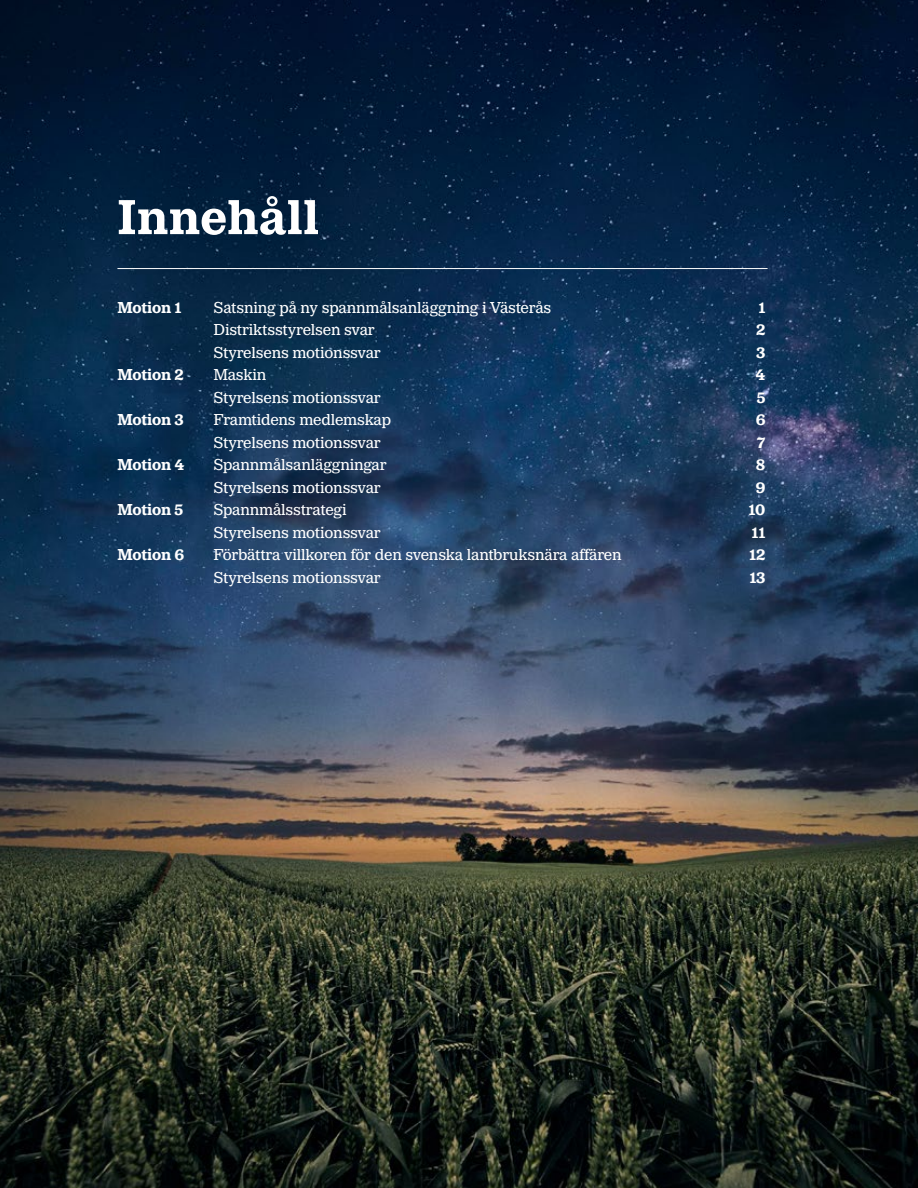
<style>
.page{position:relative;width:918px;height:1188px;background:#fff}
.page>*{position:absolute;margin:0;border:0;box-sizing:border-box;transform-origin:0 0}
.t1{font:700 51px "LM Serif";letter-spacing:.01em;color:#fff}
.t2{font:16.5px "LM Serif";letter-spacing:-.01em;color:#fff}
.t3{font:700 16.5px "LM Serif";letter-spacing:-.01em;color:#fff}
</style>
<div class="page">
<img style="left:0;top:0;width:918px;height:1188px">
<hr style="left:117px;top:268px;width:651px;height:1px;background:#fff">
<h1 class="t1" style="left:117px;top:188px;width:203px">Innehåll</h1>
<p class="t3" style="left:117px;top:298px;width:66px">Motion 1</p>
<p class="t2" style="left:213px;top:298px;width:339px">Satsning på ny spannmålsanläggning i Västerås</p>
<p class="t3" style="left:758px;top:298px;width:9px">1</p>
<p class="t2" style="left:213px;top:321px;width:163px">Distriktsstyrelsen svar</p>
<p class="t3" style="left:756px;top:321px;width:11px">2</p>
<p class="t2" style="left:213px;top:343px;width:169px">Styrelsens motionssvar</p>
<p class="t3" style="left:756px;top:343px;width:11px">3</p>
<p class="t3" style="left:117px;top:366px;width:68px">Motion 2</p>
<p class="t2" style="left:213px;top:366px;width:54px">Maskin</p>
<p class="t3" style="left:755px;top:366px;width:12px">4</p>
<p class="t2" style="left:213px;top:388px;width:169px">Styrelsens motionssvar</p>
<p class="t3" style="left:757px;top:388px;width:10px">5</p>
<p class="t3" style="left:117px;top:411px;width:68px">Motion 3</p>
<p class="t2" style="left:213px;top:411px;width:179px">Framtidens medlemskap</p>
<p class="t3" style="left:756px;top:411px;width:11px">6</p>
<p class="t2" style="left:213px;top:433px;width:169px">Styrelsens motionssvar</p>
<p class="t3" style="left:757px;top:433px;width:10px">7</p>
<p class="t3" style="left:117px;top:456px;width:69px">Motion 4</p>
<p class="t2" style="left:213px;top:456px;width:175px">Spannmålsanläggningar</p>
<p class="t3" style="left:756px;top:456px;width:11px">8</p>
<p class="t2" style="left:213px;top:478px;width:169px">Styrelsens motionssvar</p>
<p class="t3" style="left:756px;top:478px;width:11px">9</p>
<p class="t3" style="left:117px;top:501px;width:67px">Motion 5</p>
<p class="t2" style="left:213px;top:501px;width:135px">Spannmålsstrategi</p>
<p class="t3" style="left:748px;top:501px;width:19px">10</p>
<p class="t2" style="left:213px;top:523px;width:169px">Styrelsens motionssvar</p>
<p class="t3" style="left:751px;top:523px;width:15px">11</p>
<p class="t3" style="left:117px;top:546px;width:68px">Motion 6</p>
<p class="t2" style="left:213px;top:546px;width:410px">Förbättra villkoren för den svenska lantbruksnära affären</p>
<p class="t3" style="left:749px;top:546px;width:18px">12</p>
<p class="t2" style="left:213px;top:568px;width:169px">Styrelsens motionssvar</p>
<p class="t3" style="left:749px;top:568px;width:18px">13</p>
</div>
